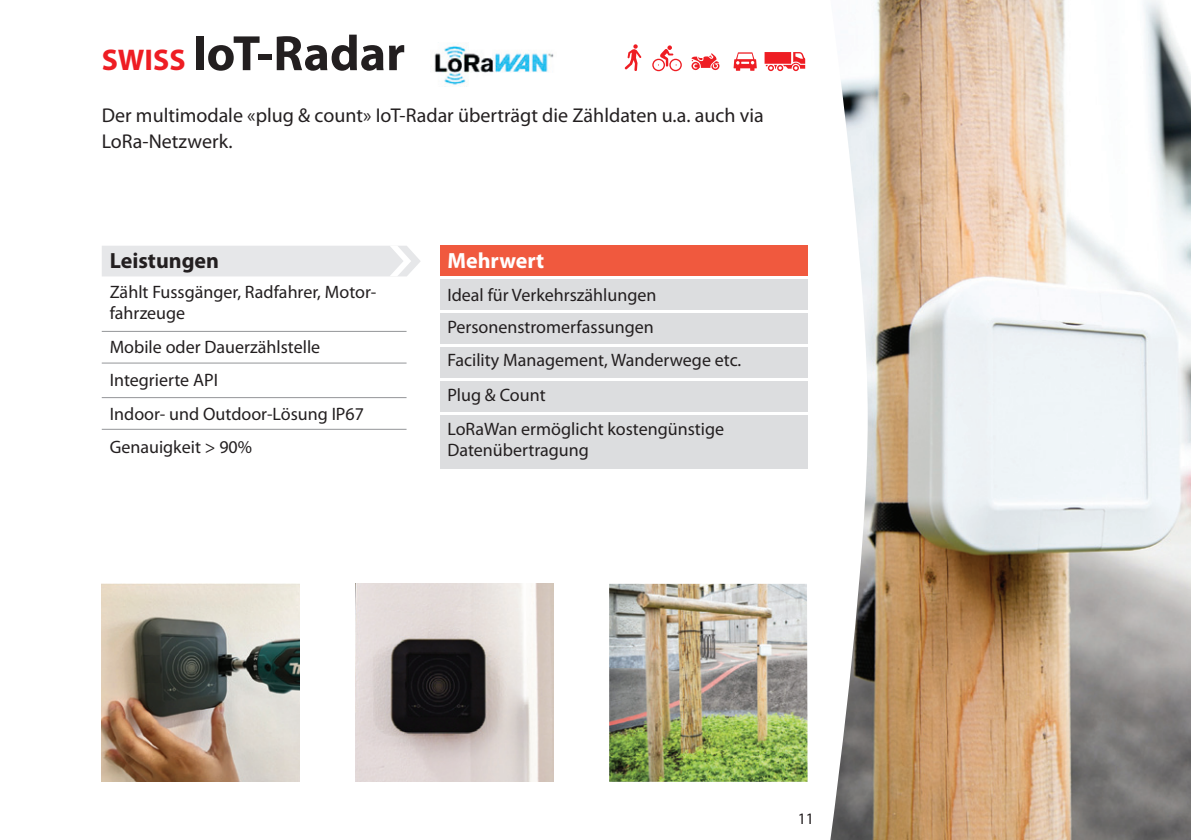
<style>
.page{position:relative;width:1191px;height:840px;background:#fff}
.page>*{position:absolute;margin:0;border:0;box-sizing:border-box;transform-origin:0 0}
.t1{font:700 50px "Myriad Pro";color:#231f20}
.t2{font:700 22px "Myriad Pro";color:#231f20}
.t3{font:700 22px "Myriad Pro";color:#fff}
.t4{font:20px/26px "Myriad Pro";color:#231f20}
.t5{font:18px/33.4px "Myriad Pro";color:#231f20}
.t6{font:16px "Myriad Pro";color:#231f20}
.s1{font-size:30px;color:#ee1d23}
</style>
<div class="page">
<img style="left:830px;top:0;width:361px;height:839px">
<div style="left:440px;top:245px;width:367px;height:31px;background:#f0593e"></div>
<div style="left:440px;top:279px;width:367px;height:31px;background:#dcdddf"></div>
<div style="left:440px;top:313px;width:367px;height:31px;background:#dcdddf"></div>
<div style="left:440px;top:347px;width:367px;height:30px;background:#dcdddf"></div>
<div style="left:440px;top:414px;width:367px;height:54px;background:#dcdddf"></div>
<div style="left:102px;top:246px;width:319px;height:30px;background:#e6e7e9"></div>
<hr style="left:102px;top:331px;width:304px;height:1px;background:#939598">
<hr style="left:102px;top:362px;width:304px;height:1px;background:#939598">
<hr style="left:102px;top:397px;width:304px;height:1px;background:#939598">
<hr style="left:102px;top:428px;width:304px;height:1px;background:#939598">
<img style="left:102px;top:583px;width:197px;height:198px">
<img style="left:355px;top:583px;width:198px;height:198px">
<svg style="left:691px;top:53px;width:28px;height:17px"></svg>
<svg style="left:733px;top:52px;width:24px;height:19px"></svg>
<svg style="left:764px;top:52px;width:41px;height:19px"></svg>
<svg style="left:624px;top:44px;width:17px;height:27px"></svg>
<svg style="left:652px;top:45px;width:30px;height:26px"></svg>
<img style="left:434px;top:44px;width:120px;height:43px">
<img style="left:609px;top:583px;width:198px;height:198px">
<div style="left:440px;top:380px;width:367px;height:31px;background:#dcdddf"></div>
<h1 class="t1" style="left:102px;top:21px;width:305px"><span class="s1">SWISS</span> IoT-Radar</h1>
<p class="t4" style="left:102px;top:102px;width:663px">Der multimodale «plug &amp; count» IoT-Radar überträgt die Zähldaten u.a. auch via<br>LoRa-Netzwerk.</p>
<p class="t2" style="left:110px;top:246px;width:111px">Leistungen</p>
<p class="t5" style="left:110px;top:280px;width:268px;line-height:21.6px">Zählt Fussgänger, Radfahrer, Motor&shy;fahrzeuge</p>
<p class="t5" style="left:110px;top:329px;width:256px">Mobile oder Dauerzählstelle<br>Integrierte API<br>Indoor- und Outdoor-Lösung IP67<br>Genauigkeit &gt; 90%</p>
<p class="t3" style="left:447px;top:245px;width:98px">Mehrwert</p>
<p class="t5" style="left:447px;top:278px;width:295px">Ideal für Verkehrszählungen<br>Personenstromerfassungen<br>Facility Management, Wanderwege etc.<br>Plug &amp; Count<br>LoRaWan ermöglicht kostengünstige</p>
<p class="t5" style="left:447px;top:433px;width:143px">Datenübertragung</p>
<p class="t6" style="left:797px;top:807px;width:18px">11</p>
</div>
